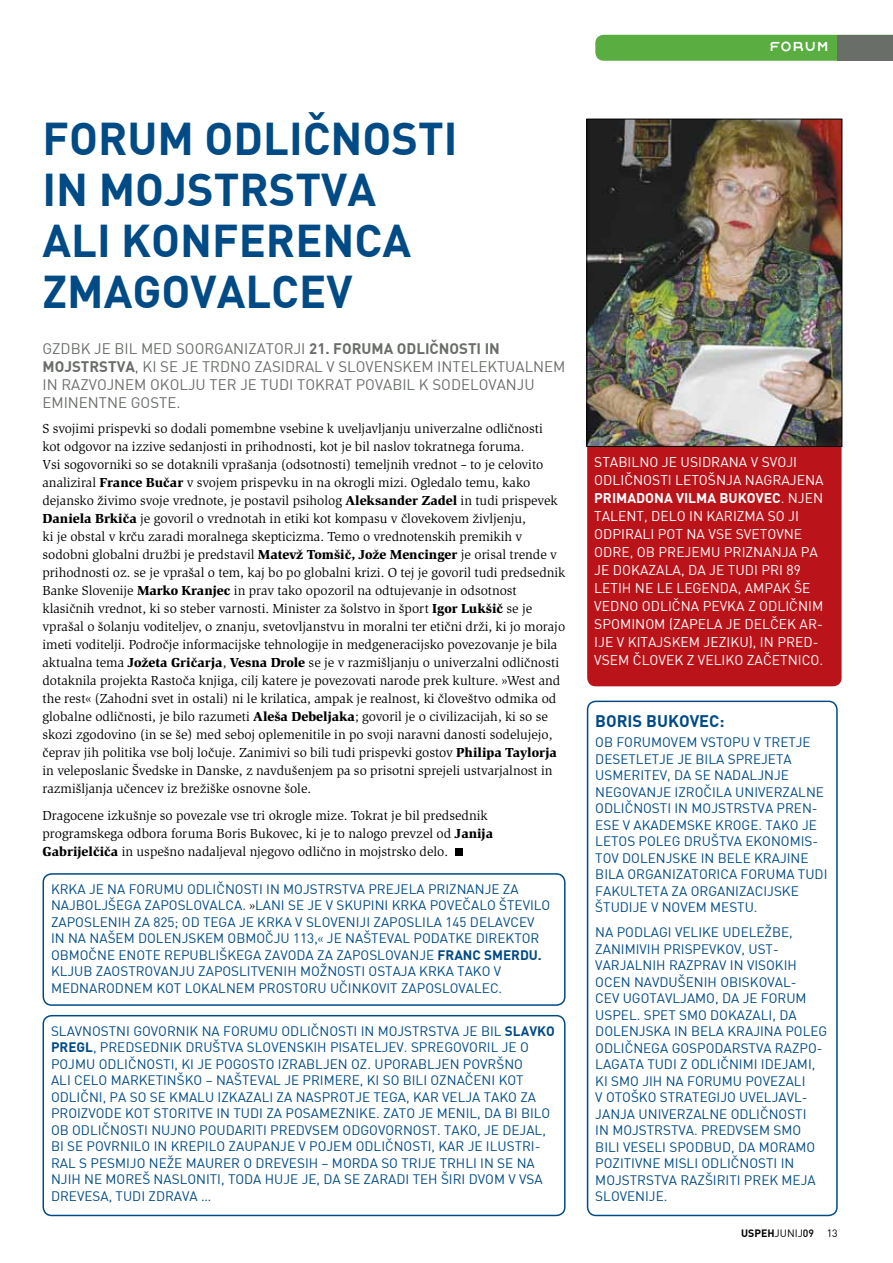
<style>
.page{position:relative;width:893px;height:1263px;background:#fff}
.page>*{position:absolute;margin:0;border:0;box-sizing:border-box;transform-origin:0 0}
.t1{font:45px/51px "DIN Bold";color:#004b85}
.t2{font:16.5px "DIN Bold";color:#004b85}
.t3{font:15px/18px "DIN Regular";color:#6a6e69}
.t4{font:13.8px/18px "DIN Regular";color:#fff}
.t5{font:13.8px "DIN Bold";color:#fff}
.t6{font:13.5px/18px "Slimbach Itc TEE";color:#000}
.t7{font:13.5px/16.5px "DIN Regular";color:#004b85}
.t8{font:13.5px "Mobyregular";color:#fff}
.t9{font:10.5px "DIN Regular";color:#000}
.s1{font-family:"DIN Bold"}
.s2{font-family:"Slimbach Itc TEE Blac"}
.s3{font-family:"Slimbach Itc TEE";color:#000}
.s4{font-family:"Slimbach Itc TEE"}
.s5{font-family:"DIN Regular"}
.s6{font-family:"DIN Medium"}
</style>
<div class="page">
<div style="left:595px;top:35px;width:243px;height:26px;background:#59ad41"></div>
<div style="left:587px;top:119px;width:255px;height:567px;background:#ba141a;border-radius:9px"></div>
<div style="left:587px;top:701px;width:251px;height:515px;border:2px solid #004b85;border-radius:9px"></div>
<img style="left:588px;top:121px;width:252px;height:324px">
<div style="left:586px;top:119px;width:256px;height:328px;border:1px solid #000"></div>
<div style="left:43px;top:873px;width:523px;height:133px;border:2px solid #004b85;border-radius:9px"></div>
<div style="left:43px;top:1015px;width:523px;height:201px;border:2px solid #004b85;border-radius:9px"></div>
<div style="left:455px;top:849px;width:7px;height:7px;background:#000"></div>
<div style="left:838px;top:35px;width:55px;height:26px;background:#6a6e69"></div>
<h1 class="t1" style="left:43px;top:111px;width:417px">FORUM ODLIČNOSTI<br>IN MOJSTRSTVA<br>ALI KONFERENCA<br>ZMAGOVALCEV</h1>
<p class="t3" style="left:43px;top:339px;width:524px;text-indent:52px">JE BIL MED SOORGANIZATORJI <span class="s1">21. FORUMA ODLIČNOSTI IN MOJSTRSTVA</span>, KI SE JE TRDNO ZASIDRAL V SLOVENSKEM INTELEKTUALNEM IN RAZVOJNEM OKOLJU TER JE TUDI TOKRAT POVABIL K SODELOVANJU EMINENTNE GOSTE.</p>
<p class="t6" style="left:43px;top:420px;width:524px">S svojimi prispevki so dodali pomembne vsebine k uveljavljanju univerzalne odličnosti<br>kot odgovor na izzive sedanjosti in prihodnosti, kot je bil naslov tokratnega foruma.<br>Vsi sogovorniki so se dotaknili vprašanja (odsotnosti) temeljnih vrednot – to je celovito analiziral <span class="s2">France Bučar</span> v svojem prispevku in na okrogli mizi. Ogledalo temu, kako dejansko živimo svoje vrednote, je postavil psiholog <span class="s2">Aleksander Zadel</span> in tudi prispevek <span class="s2">Daniela Brkiča</span> je govoril o vrednotah in etiki kot kompasu v človekovem življenju,<br>ki je obstal v krču zaradi moralnega skepticizma. Temo o vrednotenskih premikih v sodobni globalni družbi je predstavil <span class="s2">Matevž Tomšič, Jože Mencinger</span> je orisal trende v prihodnosti oz. se je vprašal o tem, kaj bo po globalni krizi. O tej je govoril tudi predsednik Banke Slovenije <span class="s2">Marko Kranjec</span> in prav tako opozoril na odtujevanje in odsotnost klasičnih vrednot, ki so steber varnosti. Minister za šolstvo in šport <span class="s2">Igor Lukšič</span> se je vprašal o šolanju voditeljev, o znanju, svetovljanstvu in moralni ter etični drži, ki jo morajo imeti voditelji. Področje informacijske tehnologije in medgeneracijsko povezovanje je bila aktualna tema <span class="s2">Jožeta Gričarja</span>, <span class="s2">Vesna Drole</span> se je v razmišljanju o univerzalni odličnosti dotaknila projekta Rastoča knjiga, cilj katere je povezovati narode prek kulture. »West and the rest« (Zahodni svet in ostali) ni le krilatica, ampak je realnost, ki človeštvo odmika od globalne odličnosti, je bilo razumeti <span class="s2">Aleša Debeljaka</span>; govoril je o civilizacijah, ki so se skozi zgodovino (in se še) med seboj oplemenitile in po svoji naravni danosti sodelujejo, čeprav jih politika vse bolj ločuje. Zanimivi so bili tudi prispevki gostov <span class="s2">Philipa Taylorja </span>in veleposlanic Švedske in Danske, z navdušenjem pa so prisotni sprejeli ustvarjalnost in razmišljanja učencev iz brežiške osnovne šole.</p>
<p class="t6" style="left:43px;top:806px;width:452px">Dragocene izkušnje so povezale vse tri okrogle mize. Tokrat je bil predsednik programskega odbora foruma Boris Bukovec, ki je to nalogo prevzel od <span class="s2">Janija<br>Gabrijelčiča</span> in uspešno nadaljeval njegovo odlično in mojstrsko delo.</p>
<p class="t3" style="left:43px;top:339px;width:11px">GZDBK</p>
<p class="t7" style="left:51px;top:880px;width:501px">KRKA JE NA FORUMU ODLIČNOSTI IN MOJSTRSTVA PREJELA PRIZNANJE ZA NAJBOLJŠEGA ZAPOSLOVALCA. <span class="s3">»</span>LANI SE JE V SKUPINI KRKA POVEČALO ŠTEVILO ZAPOSLENIH ZA 825; OD TEGA JE KRKA V SLOVENIJI ZAPOSLILA 145 DELAVCEV IN NA NAŠEM DOLENJSKEM OBMOČJU 113,<span class="s4">«</span> JE NAŠTEVAL PODATKE DIREKTOR OBMOČNE ENOTE REPUBLIŠKEGA ZAVODA ZA ZAPOSLOVANJE <span class="s1">FRANC SMERDU.<br></span>KLJUB ZAOSTROVANJU ZAPOSLITVENIH MOŽNOSTI OSTAJA KRKA TAKO V MEDNARODNEM KOT LOKALNEM PROSTORU UČINKOVIT ZAPOSLOVALEC.</p>
<p class="t7" style="left:51px;top:1022px;width:505px">SLAVNOSTNI GOVORNIK NA FORUMU ODLIČNOSTI IN MOJSTRSTVA JE BIL <span class="s1">SLAVKO PREGL</span>, PREDSEDNIK D RUŠTVA SLOVENSKIH PISATELJEV. SPREGOVORIL JE O POJMU ODLIČNOSTI, KI JE POGOSTO IZRABLJEN OZ. UPORABLJEN POVRŠNO<br>ALI CELO MARKETINŠKO – NAŠTEVAL JE PRIMERE, KI SO BILI OZNAČENI KOT ODLIČNI, PA SO SE KMALU IZKAZALI ZA NASPROTJE TEGA, KAR VELJA TAKO ZA PROIZVODE KOT STORITVE IN TUDI ZA POSAMEZNIKE. ZATO JE MENIL, DA BI BILO OB ODLIČNOSTI NUJNO POUDARITI PREDVSEM ODGOVORNOST. TAKO, JE DEJAL, BI SE POVRNILO IN KREPILO ZAUPANJE V POJEM ODLIČNOSTI, KAR JE ILUSTRI-RAL S PESMIJO N EŽE MAURER O DREVESIH – MORDA SO TRIJE TRHLI IN SE NA NJIH NE MOREŠ NASLONITI, TODA HUJE JE, DA SE ZARADI TEH ŠIRI DVOM V VSA DREVESA, TUDI ZDRAVA …</p>
<p class="t8" style="left:769px;top:38px;width:62px">FORUM</p>
<p class="t4" style="left:594px;top:452px;width:231px">STABILNO JE USIDRANA V SVOJI<br>ODLIČNOSTI LETOŠNJA NAGRAJENA</p>
<p class="t5" style="left:594px;top:489px;width:230px">PRIMADONA VILMA BUKOVEC<span class="s5">. NJEN</span></p>
<p class="t4" style="left:594px;top:506px;width:230px">TALENT, DELO IN KARIZMA SO JI<br>ODPIRALI POT NA VSE SVETOVNE<br>ODRE, OB PREJEMU PRIZNANJA PA<br>JE DOKAZALA, DA JE TUDI PRI 89<br>LETIH NE LE LEGENDA, AMPAK ŠE<br>VEDNO ODLIČNA PEVKA Z ODLIČNIM<br>SPOMINOM (ZAPELA JE DELČEK AR-<br>IJE V KITAJSKEM JEZIKU), IN PRED-<br>VSEM ČLOVEK Z VELIKO ZAČETNICO.</p>
<p class="t2" style="left:595px;top:710px;width:131px">BORIS BUKOVEC:</p>
<p class="t7" style="left:595px;top:734px;width:234px">OB FORUMOVEM VSTOPU V TRETJE<br>DESETLETJE JE BILA SPREJETA<br>USMERITEV, DA SE NADALJNJE<br>NEGOVANJE IZROČILA UNIVERZALNE<br>ODLIČNOSTI IN MOJSTRSTVA PREN-<br>ESE V AKADEMSKE KROGE. TAKO JE<br>LETOS POLEG D RUŠTVA EKONOMIS-<br>TOV DOLENJSKE IN B ELE KRAJINE<br>BILA ORGANIZATORICA FORUMA TUDI<br>FAKULTETA ZA ORGANIZACIJSKE<br>ŠTUDIJE V N OVEM MESTU.</p>
<p class="t7" style="left:595px;top:924px;width:234px">NA PODLAGI VELIKE UDELEŽBE,<br>ZANIMIVIH PRISPEVKOV, UST-<br>VARJALNIH RAZPRAV IN VISOKIH<br>OCEN NAVDUŠENIH OBISKOVAL-<br>CEV UGOTAVLJAMO, DA JE FORUM<br>USPEL. SPET SMO DOKAZALI, DA<br>DOLENJSKA IN B ELA KRAJINA POLEG<br>ODLIČNEGA GOSPODARSTVA RAZPO-<br>LAGATA TUDI Z ODLIČNIMI IDEJAMI,<br>KI SMO JIH NA FORUMU POVEZALI<br>V OTOŠKO STRATEGIJO UVELJAVL-<br>JANJA UNIVERZALNE ODLIČNOSTI<br>IN MOJSTRSTVA. PREDVSEM SMO<br>BILI VESELI SPODBUD, DA MORAMO<br>POZITIVNE MISLI ODLIČNOSTI IN<br>MOJSTRSTVA RAZŠIRITI PREK MEJA<br>SLOVENIJE.</p>
<p class="t9" style="left:741px;top:1227px;width:98px"><span class="s1">USPEH</span>JUNIJ<span class="s6">09</span> 13</p>
</div>
